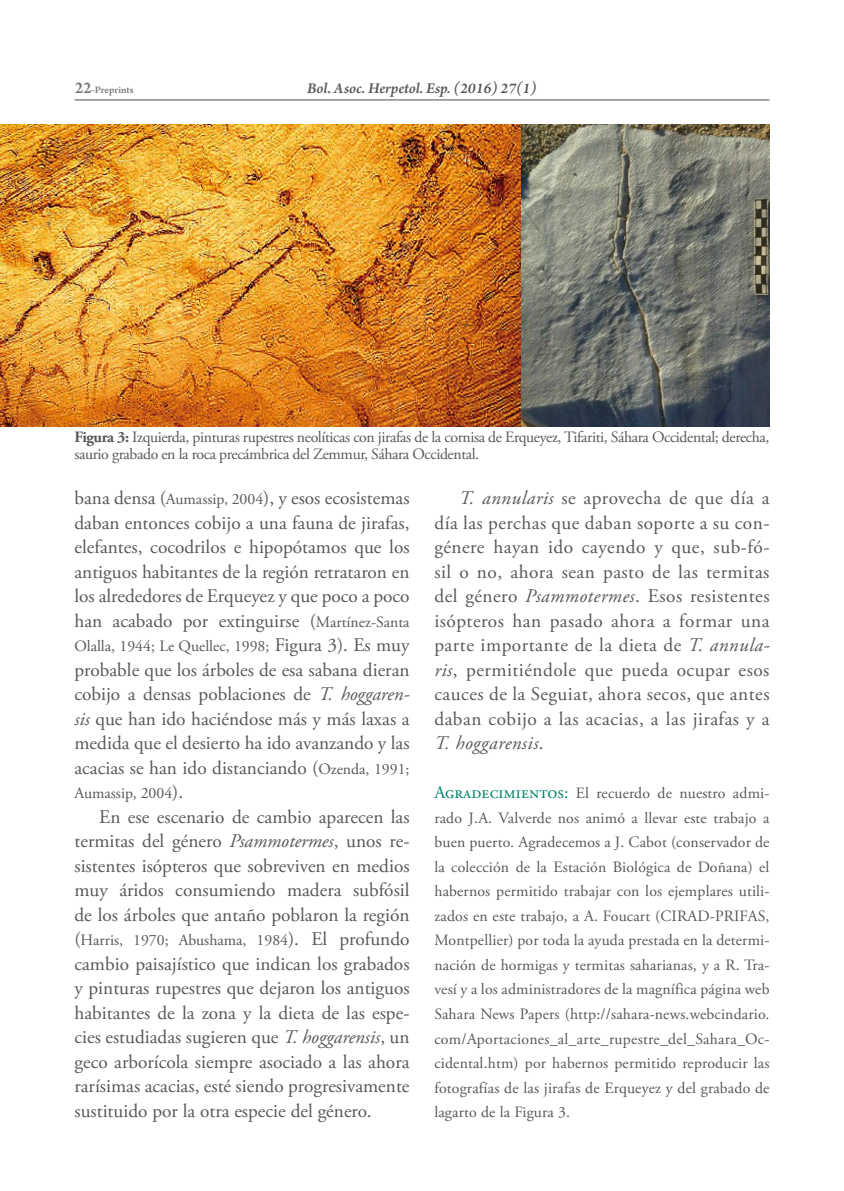
<style>
.page{position:relative;width:844px;height:1191px;background:#fff}
.page>*{position:absolute;margin:0;border:0;box-sizing:border-box;transform-origin:0 0}
.t1{font:19.25px/24.5px "Adobe Garamond Pro";color:#58585a;text-align:justify}
.t2{font:15.75px/24.5px "Adobe Garamond Pro";color:#58585a;text-align:justify}
.t3{font:15.75px/17.5px "Adobe Garamond Pro";letter-spacing:-.025em;color:#58585a}
.t4{font:italic 600 15.75px "Arno Pro";color:#58585a}
.t5{font:600 10.5px "Arno Pro";color:#58585a}
.s1{font-size:17.5px}
.s2{font-weight:700}
.s3{font-size:15.75px}
.s4{font-size:19.25px}
.s5{font-style:italic}
.s6{font-size:17.5px;color:#00816b}
</style>
<div class="page">
<hr style="left:74px;top:99px;width:695px;height:2px;background:#58585a">
<img style="left:0;top:124px;width:769px;height:303px">
<p class="t5" style="left:74px;top:84px;width:61px"><span class="s1">22</span>-Preprints</p>
<p class="t4" style="left:307px;top:79px;width:231px">Bol. Asoc. Herpetol. Esp. (2016) 27(1)</p>
<p class="t3" style="left:74px;top:428px;width:696px"><span class="s2">Figura 3:</span> Izquierda, pinturas rupestres neolíticas con jirafas de la cornisa de Erqueyez, Tifariti, Sáhara Occidental; derecha, saurio grabado en la roca precámbrica del Zemmur, Sáhara Occidental.</p>
<p class="t1" style="left:74px;top:486px;width:336px">bana densa (<span class="s3">Aumassip, 2004</span>), y esos ecosistemas daban entonces cobijo a una fauna de jirafas, elefantes, cocodrilos e hipopótamos que los antiguos habitantes de la región retrataron en los alrededores de Erqueyez y que poco a poco han acabado por extinguirse (<span class="s3">Martínez-Santa</span></p>
<p class="t2" style="left:74px;top:634px;width:336px">Olalla, 1944; Le Quellec, 1998; <span class="s4">Figura 3). Es muy</span></p>
<p class="t1" style="left:74px;top:658px;width:337px">probable que los árboles de esa sabana dieran cobijo a densas poblaciones de <span class="s5">T. hoggaren&shy;sis</span> que han ido haciéndose más y más laxas a medida que el desierto ha ido avanzando y las acacias se han ido distanciando (<span class="s3">Ozenda, 1991;</span></p>
<p class="t2" style="left:74px;top:781px;width:110px">Aumassip, 2004<span class="s4">).</span></p>
<p class="t1" style="left:74px;top:805px;width:336px;text-indent:25px">En ese escenario de cambio aparecen las termitas del género <span class="s5">Psammotermes</span>, unos re&shy;sistentes isópteros que sobreviven en medios muy áridos consumiendo madera subfósil de los árboles que antaño poblaron la región</p>
<p class="t2" style="left:74px;top:928px;width:336px"><span class="s4">(</span>Harris, 1970; Abushama, 1984<span class="s4">). El profundo</span></p>
<p class="t1" style="left:74px;top:952px;width:336px">cambio paisajístico que indican los grabados y pinturas rupestres que dejaron los antiguos habitantes de la zona y la dieta de las espe&shy;cies estudiadas sugieren que <span class="s5">T. hoggarensis</span>, un geco arborícola siempre asociado a las ahora rarísimas acacias, esté siendo progresivamente sustituido por la otra especie del género.</p>
<p class="t1" style="left:434px;top:486px;width:337px;text-indent:25px"><span class="s5">T. annularis</span> se aprovecha de que día a día las perchas que daban soporte a su con&shy;génere hayan ido cayendo y que, sub-fó&shy;sil o no, ahora sean pasto de las termitas del género <span class="s5">Psammotermes</span>. Esos resistentes isópteros han pasado ahora a formar una parte importante de la dieta de <span class="s5">T. annula&shy;ris</span>, permitiéndole que pueda ocupar esos cauces de la Seguiat, ahora secos, que antes daban cobijo a las acacias, a las jirafas y a <span class="s5">T. hoggarensis</span>.</p>
<p class="t2" style="left:434px;top:781px;width:336px"><span class="s6">Agradecimientos:</span> El recuerdo de nuestro admi&shy;rado J.A. Valverde nos animó a llevar este trabajo a buen puerto. Agradecemos a J. Cabot (conservador de la colección de la Estación Biológica de Doñana) el habernos permitido trabajar con los ejemplares utili&shy;zados en este trabajo, a A. Foucart (CIRAD-PRIFAS, Montpellier) por toda la ayuda prestada en la determi&shy;nación de hormigas y termitas saharianas, y a R. Tra&shy;vesí y a los administradores de la magnífica página web Sahara News Papers (http://sahara-news.webcindario. com/Aportaciones_al_arte_rupestre_del_Sahara_Oc&shy;cidental.htm) por habernos permitido reproducir las fotografías de las jirafas de Erqueyez y del grabado de lagarto de la Figura 3.</p>
</div>
